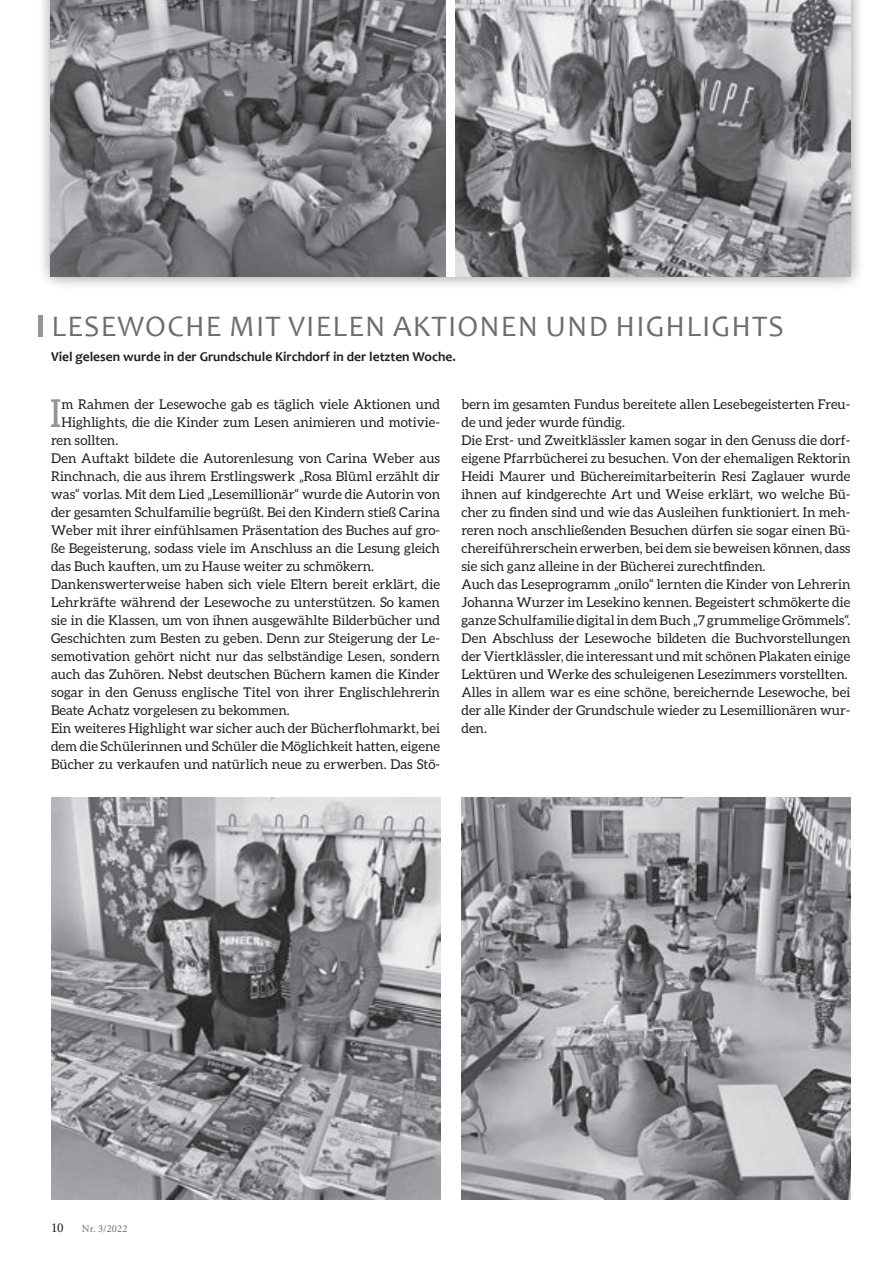
<style>
.page{position:relative;width:893px;height:1263px;background:#fff}
.page>*{position:absolute;margin:0;border:0;box-sizing:border-box;transform-origin:0 0}
.t1{font:38.55px "Aleo";color:#939598}
.t2{font:30px "Candara";letter-spacing:.04em;color:#6c6d70}
.t3{font:13.5px/18px "Aleo";color:#231f20}
.t4{font:700 13.5px "Candara";color:#231f20}
.t5{font:13.5px "Minion Pro";color:#231f20}
.t6{font:10.5px "Minion Pro";letter-spacing:.015em;color:#6c6d70}
</style>
<div class="page">
<div style="left:38px;top:315px;width:5px;height:21px;background:#939598"></div>
<img style="left:51px;top:797px;width:389px;height:402px">
<img style="left:461px;top:797px;width:389px;height:402px">
<div style="left:37px;top:0;width:828px;height:290px;background:#231f20;opacity:.5"></div>
<img style="left:51px;top:0;width:800px;height:276px">
<div style="left:446px;top:0;width:9px;height:276px;background:#fff"></div>
<h2 class="t2" style="left:52px;top:309px;width:734px">LESEWOCHE MIT VIELEN AKTIONEN UND HIGHLIGHTS</h2>
<p class="t4" style="left:51px;top:349px;width:406px">Viel gelesen wurde in der Grundschule Kirchdorf in der letzten Woche.</p>
<h1 class="t1" style="left:50px;top:391px;width:13px">I</h1>
<p class="t3" style="left:62px;top:395px;width:380px">m Rahmen der Lesewoche gab es täglich viele Aktionen und</p>
<p class="t3" style="left:62px;top:413px;width:380px">Highlights, die die Kinder zum Lesen animieren und motivie-</p>
<p class="t3" style="left:51px;top:431px;width:69px">ren sollten.</p>
<p class="t3" style="left:51px;top:449px;width:391px">Den Auftakt bildete die Autorenlesung von Carina Weber aus</p>
<p class="t3" style="left:51px;top:467px;width:391px">Rinchnach, die aus ihrem Erstlingswerk „Rosa Blüml erzählt dir</p>
<p class="t3" style="left:51px;top:485px;width:391px">was“ vorlas. Mit dem Lied „Lesemillionär“ wurde die Autorin von</p>
<p class="t3" style="left:51px;top:503px;width:391px">der gesamten Schulfamilie begrüßt. Bei den Kindern stieß Carina</p>
<p class="t3" style="left:51px;top:521px;width:391px">Weber mit ihrer einfühlsamen Präsentation des Buches auf gro-</p>
<p class="t3" style="left:51px;top:539px;width:391px">ße Begeisterung, sodass viele im Anschluss an die Lesung gleich</p>
<p class="t3" style="left:51px;top:557px;width:325px">das Buch kauften, um zu Hause weiter zu schmökern.</p>
<p class="t3" style="left:51px;top:575px;width:391px">Dankenswerterweise haben sich viele Eltern bereit erklärt, die</p>
<p class="t3" style="left:51px;top:593px;width:390px">Lehrkräfte während der Lesewoche zu unterstützen. So kamen</p>
<p class="t3" style="left:51px;top:611px;width:391px">sie in die Klassen, um von ihnen ausgewählte Bilderbücher und</p>
<p class="t3" style="left:51px;top:629px;width:391px">Geschichten zum Besten zu geben. Denn zur Steigerung der Le-</p>
<p class="t3" style="left:51px;top:647px;width:391px">semotivation gehört nicht nur das selbständige Lesen, sondern</p>
<p class="t3" style="left:51px;top:665px;width:391px">auch das Zuhören. Nebst deutschen Büchern kamen die Kinder</p>
<p class="t3" style="left:51px;top:683px;width:391px">sogar in den Genuss englische Titel von ihrer Englischlehrerin</p>
<p class="t3" style="left:51px;top:701px;width:240px">Beate Achatz vorgelesen zu bekommen.</p>
<p class="t3" style="left:51px;top:719px;width:391px">Ein weiteres Highlight war sicher auch der Bücherflohmarkt, bei</p>
<p class="t3" style="left:51px;top:737px;width:391px">dem die Schülerinnen und Schüler die Möglichkeit hatten, eigene</p>
<p class="t3" style="left:51px;top:755px;width:391px">Bücher zu verkaufen und natürlich neue zu erwerben. Das Stö-</p>
<p class="t3" style="left:461px;top:395px;width:391px">bern im gesamten Fundus bereitete allen Lesebegeisterten Freu&shy;de und jeder wurde fündig.<br>Die Erst- und Zweitklässler kamen sogar in den Genuss die dorf&shy;eigene Pfarrbücherei zu besuchen. Von der ehemaligen Rektorin Heidi Maurer und Büchereimitarbeiterin Resi Zaglauer wurde ihnen auf kindgerechte Art und Weise erklärt, wo welche Bü&shy;cher zu finden sind und wie das Ausleihen funktioniert. In meh&shy;reren noch anschließenden Besuchen dürfen sie sogar einen Bü&shy;chereiführerschein erwerben, bei dem sie beweisen können, dass sie sich ganz alleine in der Bücherei zurechtfinden.<br>Auch das Leseprogramm „onilo“ lernten die Kinder von Lehrerin Johanna Wurzer im Lesekino kennen. Begeistert schmökerte die ganze Schulfamilie digital in dem Buch „7 grummelige Grömmels“.<br>Den Abschluss der Lesewoche bildeten die Buchvorstellungen der Viertklässler, die interessant und mit schönen Plakaten einige Lektüren und Werke des schuleigenen Lesezimmers vorstellten.<br>Alles in allem war es eine schöne, bereichernde Lesewoche, bei der alle Kinder der Grundschule wieder zu Lesemillionären wur&shy;den.</p>
<p class="t5" style="left:51px;top:1219px;width:14px">10</p>
<p class="t6" style="left:82px;top:1222px;width:47px">Nr. 3/2022</p>
</div>
